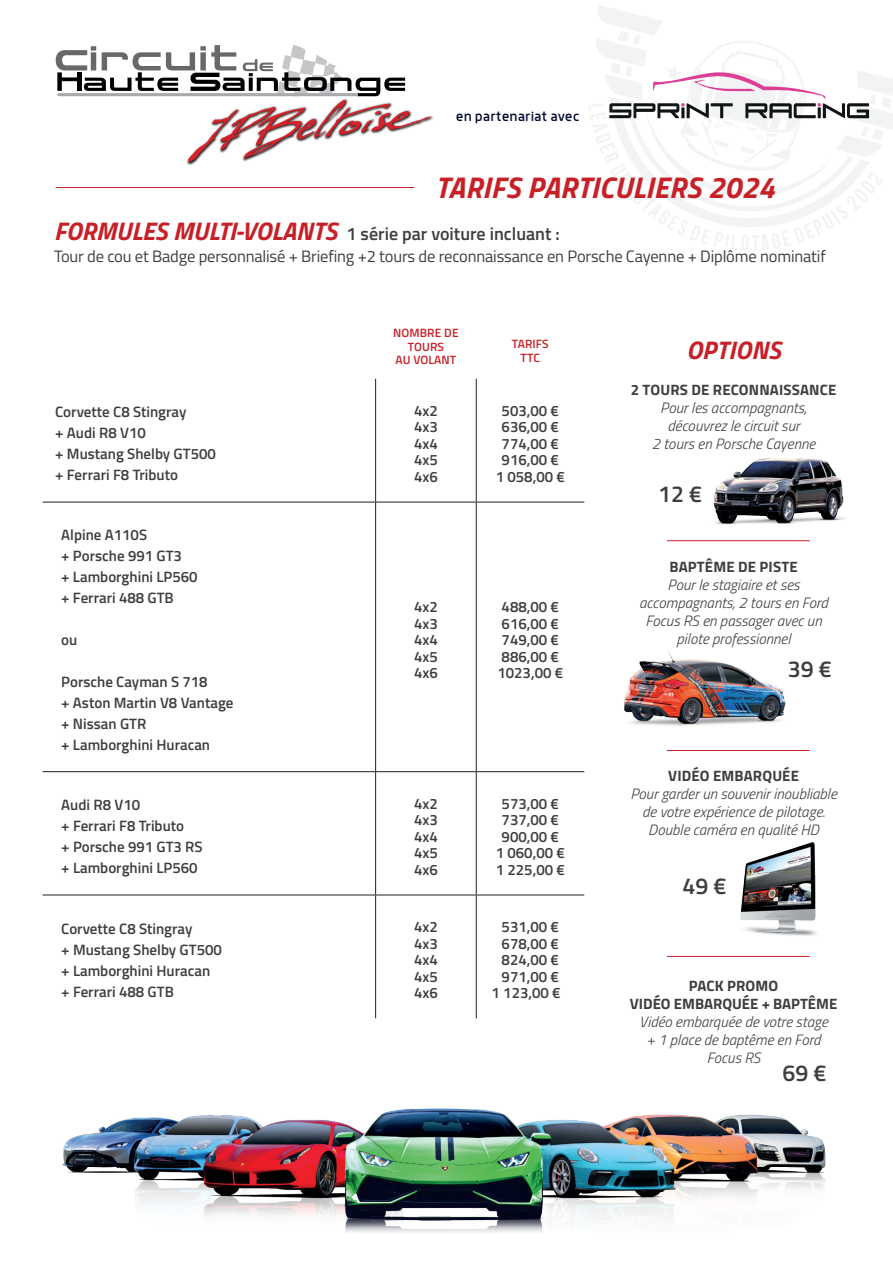
<style>
.page{position:relative;width:893px;height:1263px;background:#fff}
.page>*{position:absolute;margin:0;border:0;box-sizing:border-box;transform-origin:0 0}
.t1{font:italic 700 30px "Titillium Web";letter-spacing:.01em;color:#c72027}
.t2{font:italic 700 25.5px "Titillium Web";letter-spacing:.01em;color:#c72027}
.t3{font:600 23.1px "Titillium Web";color:#3e3e3f}
.t4{font:600 18px "Titillium Web";color:#3e3e3f}
.t5{font:16.5px "Titillium Web";letter-spacing:-.01em;color:#3e3e3f}
.t6{font:600 15px/16.5px "Titillium Web";color:#3e3e3f}
.t7{font:italic 300 15px/18px "Titillium Web";color:#3e3e3f;text-align:center}
.t8{font:700 15px/18px "Titillium Web";letter-spacing:.01em;color:#3e3e3f;text-align:center}
.t9{font:15px "Anteb Alt";color:#050d31}
.t10{font:600 12px/13.5px "Titillium Web";letter-spacing:.01em;color:#c72027;text-align:center}
.s1{font-weight:700;font-style:italic;font-size:25.5px;color:#c72027}
</style>
<div class="page">
<svg style="left:589px;top:5px;width:304px;height:245px"></svg>
<hr style="left:375px;top:379px;width:1px;height:123px;background:#231f20">
<hr style="left:476px;top:379px;width:1px;height:123px;background:#231f20">
<hr style="left:43px;top:502px;width:333px;height:1px;background:#231f20">
<hr style="left:376px;top:502px;width:100px;height:1px;background:#231f20">
<hr style="left:375px;top:502px;width:1px;height:269px;background:#231f20">
<hr style="left:476px;top:502px;width:108px;height:1px;background:#231f20">
<hr style="left:476px;top:502px;width:1px;height:269px;background:#231f20">
<hr style="left:43px;top:771px;width:333px;height:1px;background:#231f20">
<hr style="left:376px;top:771px;width:100px;height:1px;background:#231f20">
<hr style="left:375px;top:772px;width:1px;height:123px;background:#231f20">
<hr style="left:476px;top:771px;width:108px;height:1px;background:#231f20">
<hr style="left:476px;top:772px;width:1px;height:123px;background:#231f20">
<hr style="left:375px;top:895px;width:1px;height:123px;background:#231f20">
<hr style="left:476px;top:895px;width:1px;height:123px;background:#231f20">
<hr style="left:43px;top:895px;width:333px;height:1px;background:#231f20">
<hr style="left:376px;top:895px;width:100px;height:1px;background:#231f20">
<hr style="left:476px;top:895px;width:108px;height:1px;background:#231f20">
<img style="left:62px;top:1108px;width:764px;height:125px">
<hr style="left:667px;top:540px;width:143px;height:1px;background:#c72027">
<hr style="left:667px;top:750px;width:143px;height:1px;background:#c72027">
<hr style="left:667px;top:956px;width:143px;height:1px;background:#c72027">
<img style="left:713px;top:458px;width:134px;height:66px">
<img style="left:740px;top:842px;width:77px;height:94px">
<img style="left:624px;top:651px;width:162px;height:75px">
<hr style="left:56px;top:187px;width:358px;height:1px;background:#c72027">
<svg style="left:56px;top:45px;width:376px;height:117px"></svg>
<p class="t9" style="left:456px;top:107px;width:125px">en partenariat avec</p>
<h1 class="t1" style="left:436px;top:164px;width:341px">TARIFS PARTICULIERS 2024</h1>
<p class="t4" style="left:54px;top:220px;width:507px"><span class="s1">FORMULES MULTI-VOLANTS</span> 1 série par voiture incluant :</p>
<p class="t5" style="left:54px;top:244px;width:773px">Tour de cou et Badge personnalisé + Briefing +2 tours de reconnaissance en Porsche Cayenne + Diplôme nominatif</p>
<p class="t10" style="left:393px;top:326px;width:67px">NOMBRE DE<br>TOURS<br>AU VOLANT</p>
<p class="t10" style="left:512px;top:337px;width:39px">TARIFS<br>TTC</p>
<p class="t6" style="left:55px;top:401px;width:162px;line-height:21px">Corvette C8 Stingray<br>+ Audi R8 V10<br>+ Mustang Shelby GT500 + Ferrari F8 Tributo</p>
<p class="t6" style="left:414px;top:402px;width:25px;text-align:justify">4x2<br>4x3<br>4x4<br>4x5<br>4x6</p>
<p class="t6" style="left:496px;top:402px;width:71px;text-align:center">503,00 €<br>636,00 €<br>774,00 €<br>916,00 €<br>1 058,00 €</p>
<p class="t6" style="left:61px;top:524px;width:138px;line-height:21px">Alpine A110S<br>+ Porsche 991 GT3<br>+ Lamborghini LP560 + Ferrari 488 GTB</p>
<p class="t6" style="left:61px;top:631px;width:18px">ou</p>
<p class="t6" style="left:61px;top:671px;width:174px;line-height:21px">Porsche Cayman S 718<br>+ Aston Martin V8 Vantage + Nissan GTR<br>+ Lamborghini Huracan</p>
<p class="t6" style="left:414px;top:598px;width:25px;text-align:justify">4x2<br>4x3<br>4x4<br>4x5<br>4x6</p>
<p class="t6" style="left:497px;top:598px;width:67px">488,00 €<br>616,00 €<br>749,00 €<br>886,00 €<br>1023,00 €</p>
<p class="t6" style="left:61px;top:794px;width:143px;line-height:21px">Audi R8 V10<br>+ Ferrari F8 Tributo<br>+ Porsche 991 GT3 RS + Lamborghini LP560</p>
<p class="t6" style="left:414px;top:794px;width:25px;text-align:justify">4x2<br>4x3<br>4x4<br>4x5<br>4x6</p>
<p class="t6" style="left:496px;top:794px;width:71px;text-align:center">573,00 €<br>737,00 €<br>900,00 €<br>1 060,00 €<br>1 225,00 €</p>
<p class="t6" style="left:61px;top:917px;width:162px;line-height:21px">Corvette C8 Stingray<br>+ Mustang Shelby GT500 + Lamborghini Huracan + Ferrari 488 GTB</p>
<p class="t6" style="left:414px;top:918px;width:25px;text-align:justify">4x2<br>4x3<br>4x4<br>4x5<br>4x6</p>
<p class="t6" style="left:492px;top:918px;width:71px;text-align:center">531,00 €<br>678,00 €<br>824,00 €<br>971,00 €<br>1 123,00 €</p>
<h2 class="t2" style="left:686px;top:330px;width:96px">OPTIONS</h2>
<p class="t8" style="left:631px;top:380px;width:207px">2 TOURS DE RECONNAISSANCE</p>
<p class="t7" style="left:652px;top:398px;width:165px">Pour les accompagnants, découvrez le circuit sur<br>2 tours en Porsche Cayenne</p>
<h3 class="t3" style="left:658px;top:476px;width:45px">12 €</h3>
<p class="t8" style="left:669px;top:557px;width:130px">BAPTÊME DE PISTE</p>
<p class="t7" style="left:639px;top:575px;width:190px">Pour le stagiaire et ses accompagnants, 2 tours en Ford<br>Focus RS en passager avec un pilote professionnel</p>
<h3 class="t3" style="left:788px;top:651px;width:45px">39 €</h3>
<p class="t8" style="left:668px;top:766px;width:132px">VIDÉO EMBARQUÉE</p>
<p class="t7" style="left:630px;top:784px;width:208px">Pour garder un souvenir inoubliable de votre expérience de pilotage.<br>Double caméra en qualité HD</p>
<h3 class="t3" style="left:682px;top:868px;width:45px">49 €</h3>
<p class="t8" style="left:630px;top:976px;width:209px">PACK PROMO<br>VIDÉO EMBARQUÉE + BAPTÊME</p>
<p class="t7" style="left:639px;top:1012px;width:190px">Vidéo embarquée de votre stage + 1 place de baptême en Ford<br>Focus RS</p>
<h3 class="t3" style="left:782px;top:1055px;width:45px">69 €</h3>
</div>
